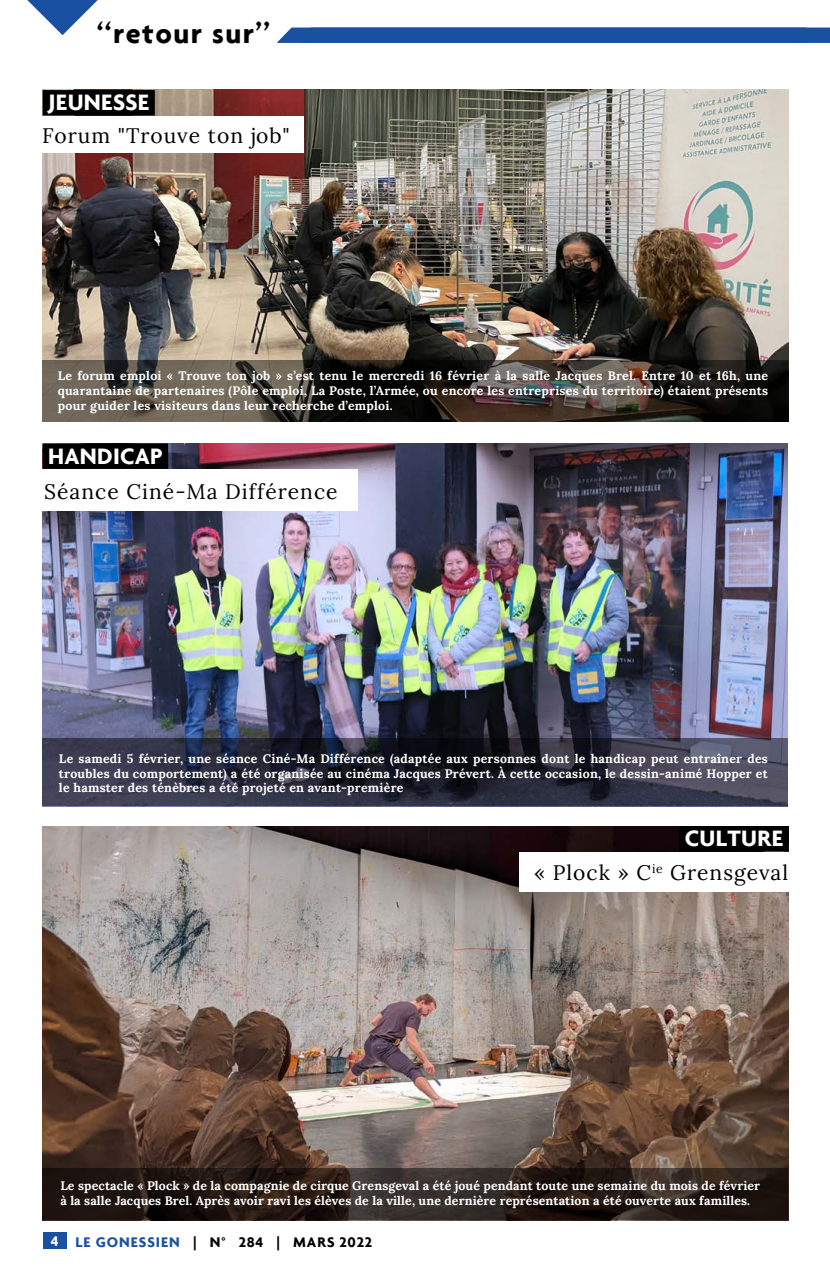
<style>
.page{position:relative;width:830px;height:1276px;background:#fff}
.page>*{position:absolute;margin:0;border:0;box-sizing:border-box;transform-origin:0 0}
.t1{font:700 30px "Agenda";letter-spacing:.05em;color:#000}
.t2{font:700 24px "Agenda";letter-spacing:.015em;color:#fff}
.t3{font:21px "Lora";letter-spacing:.05em;color:#000}
.t4{font:700 15px "Agenda";letter-spacing:.065em;color:#000}
.t5{font:12.3px/14.9px "Lora";letter-spacing:.01em;color:#fff;text-align:justify}
.s1{color:#fff}
.s2{color:#1951a0}
</style>
<div class="page">
<img style="left:43px;top:826px;width:745px;height:394px">
<div style="left:43px;top:1231px;width:23px;height:17px;background:#1951a0"></div>
<svg style="left:27px;top:0;width:71px;height:35px"></svg>
<div style="left:276px;top:28px;width:553px;height:15px;background:#1951a0"></div>
<div style="left:519px;top:852px;width:284px;height:39px;background:#fff"></div>
<img style="left:42px;top:90px;width:745px;height:270px">
<div style="left:39px;top:116px;width:264px;height:37px;background:#fff"></div>
<div style="left:43px;top:90px;width:112px;height:26px;background:#000"></div>
<svg style="left:42px;top:360px;width:745px;height:61px;background:#3d3730"></svg>
<img style="left:43px;top:443px;width:744px;height:295px">
<div style="left:42px;top:469px;width:315px;height:42px;background:#fff"></div>
<div style="left:42px;top:443px;width:126px;height:26px;background:#000"></div>
<svg style="left:42px;top:738px;width:745px;height:68px;background:#2f3040"></svg>
<svg style="left:43px;top:1168px;width:744px;height:52px;background:#271d18"></svg>
<div style="left:679px;top:826px;width:109px;height:25px;background:#000"></div>
<h1 class="t1" style="left:97px;top:15px;width:175px">‘‘retour sur’’</h1>
<h2 class="t2" style="left:48px;top:88px;width:103px">JEUNESSE</h2>
<h3 class="t3" style="left:42px;top:119px;width:249px">Forum "Trouve ton job"</h3>
<p class="t5" style="left:58px;top:367px;width:711px">Le forum emploi « Trouve ton job » s’est tenu le mercredi 16 février à la salle Jacques Brel. Entre 10 et 16h, une quarantaine de partenaires (Pôle emploi, La Poste, l’Armée, ou encore les entreprises du territoire) étaient présents pour guider les visiteurs dans leur recherche d’emploi.</p>
<h2 class="t2" style="left:48px;top:441px;width:116px">HANDICAP</h2>
<h3 class="t3" style="left:44px;top:476px;width:295px">Séance Ciné-Ma Différence</h3>
<p class="t5" style="left:59px;top:750px;width:710px">Le samedi 5 février, une séance Ciné-Ma Différence (adaptée aux personnes dont le handicap peut entraîner des troubles du comportement) a été organisée au cinéma Jacques Prévert. À cette occasion, le dessin-animé Hopper et le hamster des ténèbres a été projeté en avant-première</p>
<h2 class="t2" style="left:684px;top:824px;width:100px">CULTURE</h2>
<h3 class="t3" style="left:533px;top:856px;width:255px">« Plock » C<sup>ie</sup> Grensgeval</h3>
<p class="t5" style="left:60px;top:1177px;width:701px">Le spectacle « Plock » de la compagnie de cirque Grensgeval a été joué pendant toute une semaine du mois de février à la salle Jacques Brel. Après avoir ravi les élèves de la ville, une dernière représentation a été ouverte aux familles.</p>
<p class="t4" style="left:51px;top:1233px;width:322px"><span class="s1">4</span> <span class="s2">LE GONESSIEN</span> | N° 284 | MARS 2022</p>
</div>
